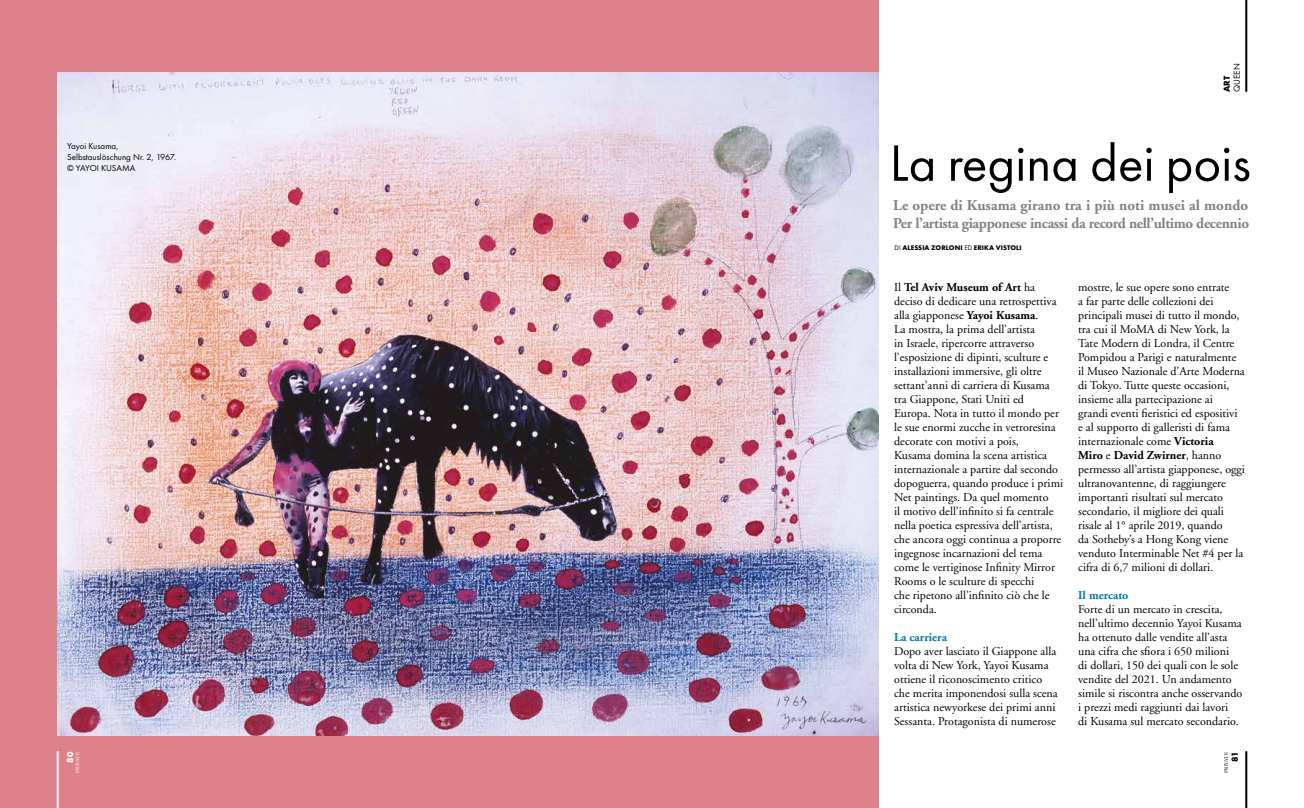
<style>
.page{position:relative;width:1304px;height:808px;background:#fff}
.page>*{position:absolute;margin:0;border:0;box-sizing:border-box;transform-origin:0 0}
.t1{font:53px "Futura PT";color:#000}
.t2{font:700 15px/18px "Adobe Garamond";letter-spacing:-.025em;color:#88817d}
.t3{font:12px/14px "Adobe Garamond";color:#000}
.t4{font:700 12px "Adobe Garamond";color:#0078ab}
.t5{font:9px/11px "Futura PT";color:#000}
.t6{font:700 9px "Futura PT";color:#000}
.t7{font:700 9px "Futura PT";color:#fff}
.t8{font:700 7px "Futura PT";letter-spacing:.01em;color:#000}
.t9{font:5px "Baskerville";color:#fff}
.t10{font:5px "Baskerville";color:#000}
.s1{font-weight:400}
.s2{font-weight:700}
</style>
<div class="page">
<div style="left:0;top:0;width:879px;height:808px;background:#df818a"></div>
<img style="left:58px;top:73px;width:821px;height:662px">
<hr style="left:57px;top:751px;width:2px;height:57px;background:#fff">
<hr style="left:1245px;top:751px;width:2px;height:57px;background:#000">
<hr style="left:1245px;top:0;width:2px;height:92px;background:#000">
<p class="t5" style="left:67px;top:141px;width:111px">Yayoi Kusama,<br>Selbstauslöschung Nr. 2, 1967. © YAYOI KUSAMA</p>
<p class="t7" style="left:64px;top:763px;width:12px;rotate:-90deg">80</p>
<p class="t9" style="left:74px;top:773px;width:22px;rotate:-90deg">PRIVATE</p>
<p class="t6" style="left:1221px;top:92px;width:18px;rotate:-90deg">ART</p>
<p class="t5" style="left:1231px;top:92px;width:30px;rotate:-90deg">QUEEN</p>
<h1 class="t1" style="left:890px;top:132px;width:363px">La regina dei pois</h1>
<p class="t2" style="left:893px;top:197px;width:357px">Le opere di Kusama girano tra i più noti musei al mondo<br>Per l’artista giapponese incassi da record nell’ultimo decennio</p>
<p class="t8" style="left:895px;top:243px;width:129px"><span class="s1">DI</span> ALESSIA ZORLONI <span class="s1">ED</span> ERIKA VISTOLI</p>
<p class="t3" style="left:894px;top:280px;width:171px">Il <span class="s2">Tel Aviv Museum of Art</span> ha deciso di dedicare una retrospettiva alla giapponese <span class="s2">Yayoi Kusama</span>.<br>La mostra, la prima dell’artista<br>in Israele, ripercorre attraverso l’esposizione di dipinti, sculture e installazioni immersive, gli oltre settant’anni di carriera di Kusama tra Giappone, Stati Uniti ed Europa. Nota in tutto il mondo per le sue enormi zucche in vetroresina decorate con motivi a pois,<br>Kusama domina la scena artistica internazionale a partire dal secondo dopoguerra, quando produce i primi Net paintings. Da quel momento<br>il motivo dell’infinito si fa centrale nella poetica espressiva dell’artista, che ancora oggi continua a proporre ingegnose incarnazioni del tema come le vertiginose Infinity Mirror Rooms o le sculture di specchi<br>che ripetono all’infinito ciò che le circonda.</p>
<p class="t4" style="left:894px;top:630px;width:54px">La carriera</p>
<p class="t3" style="left:894px;top:644px;width:165px">Dopo aver lasciato il Giappone alla volta di New York, Yayoi Kusama ottiene il riconoscimento critico che merita imponendosi sulla scena artistica newyorkese dei primi anni Sessanta. Protagonista di numerose</p>
<p class="t3" style="left:1078px;top:280px;width:168px">mostre, le sue opere sono entrate<br>a far parte delle collezioni dei principali musei di tutto il mondo, tra cui il MoMA di New York, la Tate Modern di Londra, il Centre Pompidou a Parigi e naturalmente il Museo Nazionale d’Arte Moderna di Tokyo. Tutte queste occasioni, insieme alla partecipazione ai grandi eventi fieristici ed espositivi e al supporto di galleristi di fama internazionale come <span class="s2">Victoria<br>Miro</span> e <span class="s2">David Zwirner</span>, hanno permesso all’artista giapponese, oggi ultranovantenne, di raggiungere importanti risultati sul mercato secondario, il migliore dei quali risale al 1° aprile 2019, quando<br>da Sotheby’s a Hong Kong viene venduto Interminable Net #4 per la cifra di 6,7 milioni di dollari.</p>
<p class="t4" style="left:1078px;top:588px;width:52px">Il mercato</p>
<p class="t3" style="left:1078px;top:602px;width:166px">Forte di un mercato in crescita, nell’ultimo decennio Yayoi Kusama ha ottenuto dalle vendite all’asta una cifra che sfiora i 650 milioni<br>di dollari, 150 dei quali con le sole vendite del 2021. Un andamento simile si riscontra anche osservando i prezzi medi raggiunti dai lavori<br>di Kusama sul mercato secondario.</p>
<p class="t10" style="left:1223px;top:773px;width:22px;rotate:-90deg">PRIVATE</p>
<p class="t6" style="left:1229px;top:762px;width:12px;rotate:-90deg">81</p>
</div>
